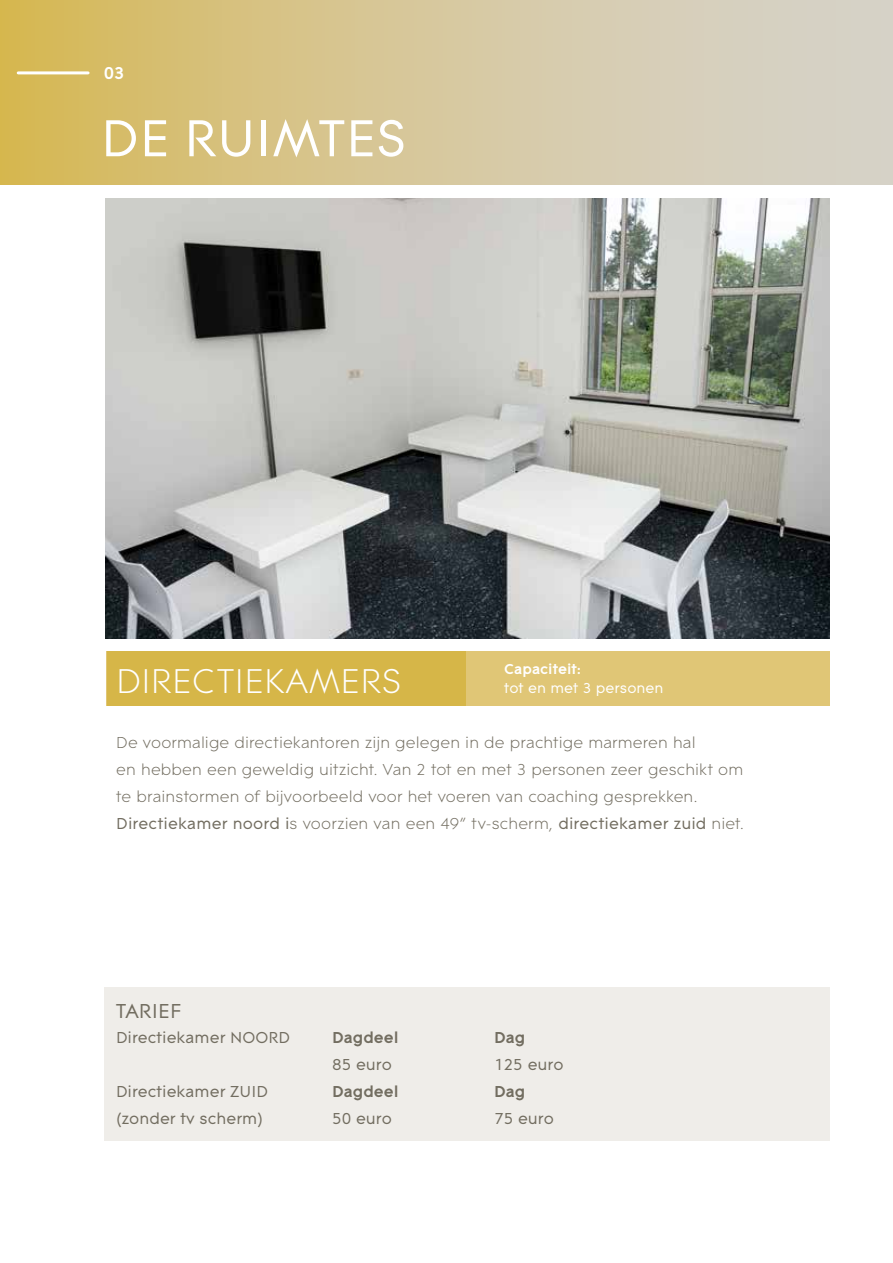
<style>
.page{position:relative;width:893px;height:1263px;background:#fff}
.page>*{position:absolute;margin:0;border:0;box-sizing:border-box;transform-origin:0 0}
.t1{font:54px "Contax Pro 55 Sm Cap";color:#fff}
.t2{font:35.85px "Contax Pro 45 Lig";color:#fff}
.t3{font:21px "Contax Pro 55";color:#726d60}
.t4{font:700 18px "Contax Pro 75";color:#fff}
.t5{font:16.5px/27px "Contax Pro 45 Lig";letter-spacing:.005em;color:#726d60}
.t6{font:16.5px "Contax Pro 55";color:#726d60}
.t7{font:700 16.5px "Contax Pro 75";color:#726d60}
.t8{font:15px "Contax Pro 55";color:#fff}
.t9{font:700 15px "Contax Pro 75";color:#fff}
.s1{font-family:"Contax Pro 45 Lig"}
</style>
<div class="page">
<div style="left:0;top:0;width:893px;height:185px;background:linear-gradient(to right,#d7b95c,#d7d5d6)"></div>
<img style="left:106px;top:198px;width:723px;height:440px">
<div style="left:106px;top:651px;width:723px;height:55px;background:#e0c676"></div>
<div style="left:108px;top:651px;width:358px;height:55px;background:#d6b648"></div>
<div style="left:104px;top:987px;width:725px;height:153px;background:#efede9"></div>
<hr style="left:18px;top:71px;width:70px;height:3px;background:#fff">
<p class="t4" style="left:104px;top:62px;width:22px">03</p>
<h1 class="t1" style="left:101px;top:105px;width:308px">DE RUIMTES</h1>
<h2 class="t2" style="left:116px;top:660px;width:287px">DIRECTIEKAMERS</h2>
<p class="t9" style="left:504px;top:660px;width:79px">Capaciteit:</p>
<p class="t8" style="left:504px;top:679px;width:161px">tot en met 3 personen</p>
<p class="t5" style="left:116px;top:728px;width:629px">De voormalige directiekantoren zijn gelegen in de prachtige marmeren hal<br>en hebben een geweldig uitzicht. Van 2 tot en met 3 personen zeer geschikt om te brainstormen of bijvoorbeeld voor het voeren van coaching gesprekken.</p>
<p class="t6" style="left:116px;top:813px;width:629px">Directiekamer noord i<span class="s1">s voorzien van een 49” tv-scherm,</span> directiekamer zuid <span class="s1">niet.</span></p>
<p class="t3" style="left:116px;top:998px;width:68px">TARIEF</p>
<p class="t6" style="left:116px;top:1027px;width:176px">Directiekamer NOORD</p>
<p class="t7" style="left:332px;top:1027px;width:68px">Dagdeel</p>
<p class="t7" style="left:494px;top:1027px;width:33px">Dag</p>
<p class="t6" style="left:332px;top:1054px;width:61px">85 euro</p>
<p class="t6" style="left:494px;top:1054px;width:71px">125 euro</p>
<p class="t6" style="left:116px;top:1081px;width:153px">Directiekamer ZUID</p>
<p class="t7" style="left:332px;top:1081px;width:68px">Dagdeel</p>
<p class="t7" style="left:494px;top:1081px;width:33px">Dag</p>
<p class="t6" style="left:116px;top:1108px;width:148px">(zonder tv scherm)</p>
<p class="t6" style="left:332px;top:1108px;width:61px">50 euro</p>
<p class="t6" style="left:494px;top:1108px;width:61px">75 euro</p>
</div>
